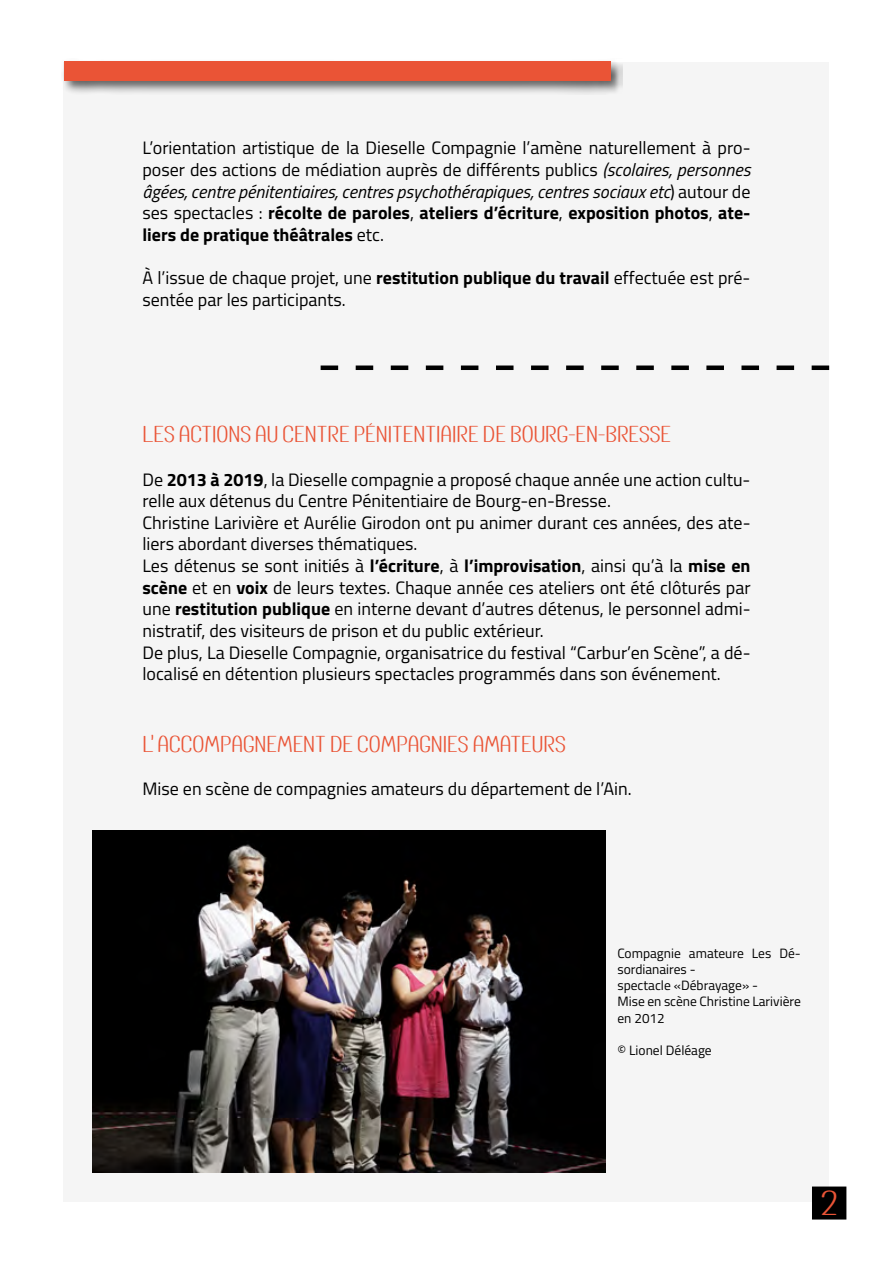
<style>
.page{position:relative;width:893px;height:1263px;background:#fff}
.page>*{position:absolute;margin:0;border:0;box-sizing:border-box;transform-origin:0 0}
.t1{font:37.5px "Instant Noodle";color:#ea5436}
.t2{font:24px "Instant Noodle";color:#ea5436}
.t3{font:18px/21.6px "Titillium";color:#000}
.t4{font:13.5px/16.2px "Titillium";color:#000}
.s1{font-style:italic}
.s2{font-weight:700}
</style>
<div class="page">
<div style="left:64px;top:62px;width:765px;height:1139px;background:#f5f5f5"></div>
<div style="left:812px;top:1186px;width:34px;height:33px;background:#000"></div>
<div style="left:61px;top:59px;width:564px;height:36px;background:#000;opacity:.6"></div>
<div style="left:64px;top:62px;width:546px;height:19px;background:#ea5436"></div>
<svg style="left:321px;top:365px;width:508px;height:5px"></svg>
<img style="left:92px;top:830px;width:513px;height:342px">
<p class="t3" style="left:142px;top:136px;width:610px;text-align:justify">L’orientation artistique de la Dieselle Compagnie l’amène naturellement à pro&shy;poser des actions de médiation auprès de différents publics <span class="s1">(scolaires, personnes âgées, centre pénitentiaires, centres psychothérapiques, centres sociaux etc</span>) autour de ses spectacles : <span class="s2">récolte de paroles</span>, <span class="s2">ateliers d’écriture</span>, <span class="s2">exposition photos</span>, <span class="s2">ate&shy;liers de pratique théâtrales</span> etc.</p>
<p class="t3" style="left:142px;top:266px;width:610px">À l’issue de chaque projet, une <span class="s2">restitution publique du travail</span> effectuée est pré&shy;sentée par les participants.</p>
<h2 class="t2" style="left:142px;top:423px;width:530px">LES ACTIONS AU CENTRE PÉNITENTIAIRE DE BOURG-EN-BRESSE</h2>
<p class="t3" style="left:142px;top:468px;width:610px">De <span class="s2">2013 à 2019</span>, la Dieselle compagnie a proposé chaque année une action cultu&shy;relle aux détenus du Centre Pénitentiaire de Bourg-en-Bresse.<br>Christine Larivière et Aurélie Girodon ont pu animer durant ces années, des ate&shy;liers abordant diverses thématiques.<br>Les détenus se sont initiés à <span class="s2">l’écriture</span>, à <span class="s2">l’improvisation</span>, ainsi qu’à la <span class="s2">mise en scène</span> et en <span class="s2">voix</span> de leurs textes. Chaque année ces ateliers ont été clôturés par une <span class="s2">restitution publique</span> en interne devant d’autres détenus, le personnel admi&shy;nistratif, des visiteurs de prison et du public extérieur.<br>De plus, La Dieselle Compagnie, organisatrice du festival “Carbur’en Scène”, a dé&shy;localisé en détention plusieurs spectacles programmés dans son événement.</p>
<h2 class="t2" style="left:142px;top:732px;width:425px">L’ ACCOMPAGNEMENT DE COMPAGNIES AMATEURS</h2>
<p class="t3" style="left:142px;top:777px;width:491px">Mise en scène de compagnies amateurs du département de l’Ain.</p>
<p class="t4" style="left:617px;top:944px;width:185px">Compagnie amateure Les Dé&shy;sordianaires -<br>spectacle «Débrayage» -<br>Mise en scène Christine Larivière en 2012</p>
<p class="t4" style="left:617px;top:1041px;width:96px">© Lionel Déléage</p>
<h1 class="t1" style="left:820px;top:1184px;width:19px">2</h1>
</div>
